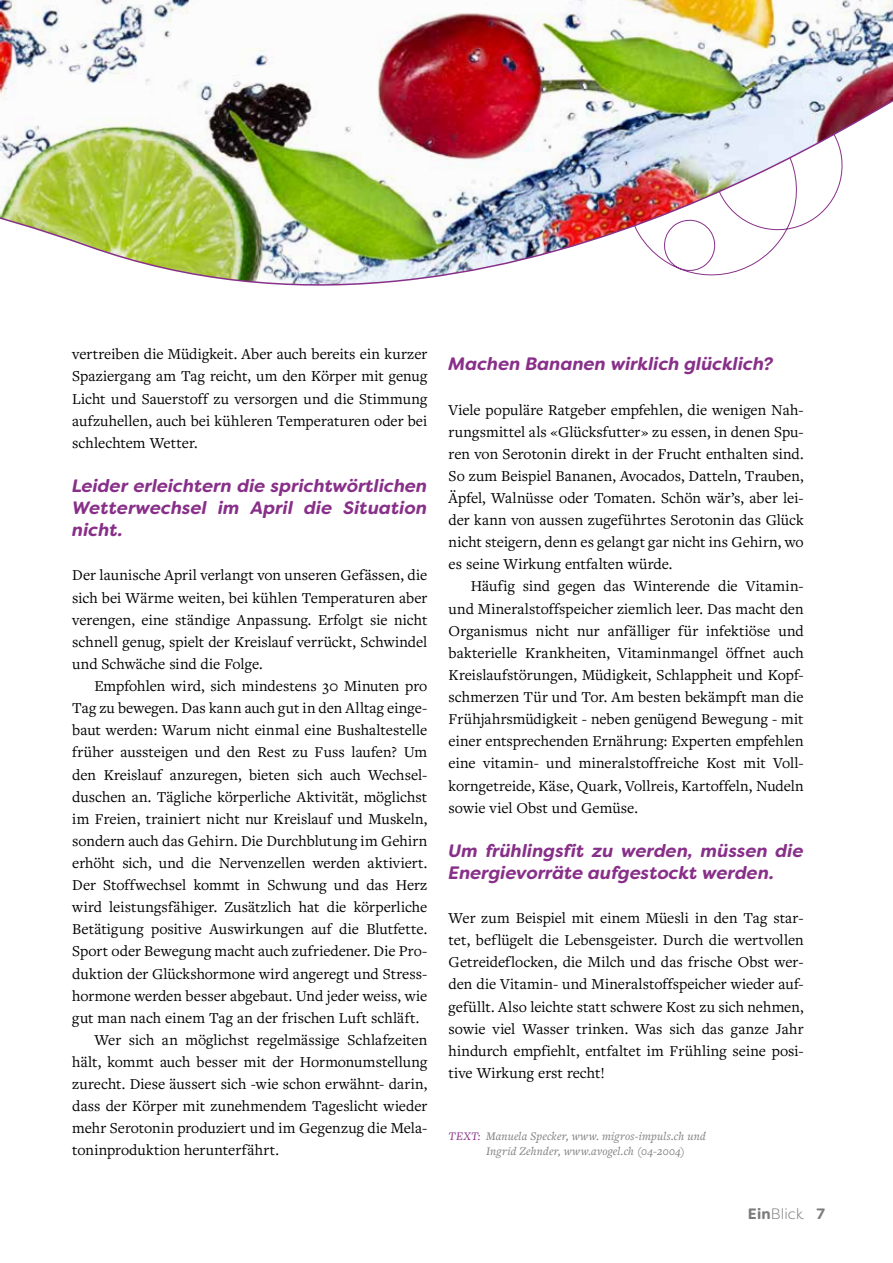
<style>
.page{position:relative;width:893px;height:1263px;background:#fff}
.page>*{position:absolute;margin:0;border:0;box-sizing:border-box;transform-origin:0 0}
.t1{font:italic 700 18px/22px "Filson Soft";color:#883089;text-align:justify}
.t2{font:15.75px/22px "Freight Text Pro";color:#000;text-align:justify}
.t3{font:300 15px "Filson Soft";letter-spacing:.005em;color:#7b7b7a}
.t4{font:italic 12px/15px "Freight Text Pro";letter-spacing:.015em;color:#7b7b7a}
.s1{color:#883089}
.s2{font-weight:700}
</style>
<div class="page">
<img style="left:0;top:0;width:893px;height:286px">
<p class="t2" style="left:72px;top:343px;width:357px">vertreiben die Müdigkeit. Aber auch bereits ein kurzer Spaziergang am Tag reicht, um den Körper mit genug Licht und Sauerstoff zu versorgen und die Stimmung aufzuhellen, auch bei kühleren Temperaturen oder bei schlechtem Wetter.</p>
<p class="t1" style="left:72px;top:475px;width:357px">Leider erleichtern die sprichtwörtlichen Wetterwechsel im April die Situation nicht.</p>
<p class="t2" style="left:72px;top:564px;width:357px">Der launische April verlangt von unseren Gefässen, die sich bei Wärme weiten, bei kühlen Temperaturen aber verengen, eine ständige Anpassung. Erfolgt sie nicht schnell genug, spielt der Kreislauf verrückt, Schwindel und Schwäche sind die Folge.</p>
<p class="t2" style="left:94px;top:674px;width:334px">Empfohlen wird, sich mindestens 30 Minuten pro</p>
<p class="t2" style="left:72px;top:696px;width:357px">Tag zu bewegen. Das kann auch gut in den Alltag einge-</p>
<p class="t2" style="left:72px;top:719px;width:357px">baut werden: Warum nicht einmal eine Bushaltestelle</p>
<p class="t2" style="left:72px;top:741px;width:357px">früher aussteigen und den Rest zu Fuss laufen? Um</p>
<p class="t2" style="left:72px;top:763px;width:357px">den Kreislauf anzuregen, bieten sich auch Wechsel-</p>
<p class="t2" style="left:72px;top:785px;width:357px">duschen an. Tägliche körperliche Aktivität, möglichst</p>
<p class="t2" style="left:72px;top:807px;width:357px">im Freien, trainiert nicht nur Kreislauf und Muskeln,</p>
<p class="t2" style="left:72px;top:829px;width:357px">sondern auch das Gehirn. Die Durchblutung im Gehirn</p>
<p class="t2" style="left:72px;top:851px;width:357px">erhöht sich, und die Nervenzellen werden aktiviert.</p>
<p class="t2" style="left:72px;top:873px;width:357px">Der Stoffwechsel kommt in Schwung und das Herz</p>
<p class="t2" style="left:72px;top:895px;width:357px">wird leistungsfähiger. Zusätzlich hat die körperliche</p>
<p class="t2" style="left:72px;top:918px;width:357px">Betätigung positive Auswirkungen auf die Blutfette.</p>
<p class="t2" style="left:72px;top:940px;width:357px">Sport oder Bewegung macht auch zufriedener. Die Pro-</p>
<p class="t2" style="left:72px;top:962px;width:357px">duktion der Glückshormone wird angeregt und Stress-</p>
<p class="t2" style="left:72px;top:984px;width:357px">hormone werden besser abgebaut. Und jeder weiss, wie</p>
<p class="t2" style="left:72px;top:1006px;width:348px">gut man nach einem Tag an der frischen Luft schläft.</p>
<p class="t2" style="left:94px;top:1028px;width:334px">Wer sich an möglichst regelmässige Schlafzeiten</p>
<p class="t2" style="left:72px;top:1050px;width:357px">hält, kommt auch besser mit der Hormonumstellung</p>
<p class="t2" style="left:72px;top:1072px;width:357px">zurecht. Diese äussert sich -wie schon erwähnt- darin,</p>
<p class="t2" style="left:72px;top:1094px;width:357px">dass der Körper mit zunehmendem Tageslicht wieder</p>
<p class="t2" style="left:72px;top:1117px;width:357px">mehr Serotonin produziert und im Gegenzug die Mela-</p>
<p class="t2" style="left:72px;top:1139px;width:208px">toninproduktion herunterfährt.</p>
<p class="t1" style="left:449px;top:353px;width:326px">Machen Bananen wirklich glücklich?</p>
<p class="t2" style="left:449px;top:398px;width:357px">Viele populäre Ratgeber empfehlen, die wenigen Nah&shy;rungsmittel als «Glücksfutter» zu essen, in denen Spu&shy;ren von Serotonin direkt in der Frucht enthalten sind.<br>So zum Beispiel Bananen, Avocados, Datteln, Trauben, Äpfel, Walnüsse oder Tomaten. Schön wär’s, aber lei&shy;der kann von aussen zugeführtes Serotonin das Glück nicht steigern, denn es gelangt gar nicht ins Gehirn, wo es seine Wirkung entfalten würde.</p>
<p class="t2" style="left:449px;top:575px;width:357px;text-indent:22px">Häufig sind gegen das Winterende die Vitamin&shy;und Mineralstoffspeicher ziemlich leer. Das macht den Organismus nicht nur anfälliger für infektiöse und bakterielle Krankheiten, Vitaminmangel öffnet auch Kreislaufstörungen, Müdigkeit, Schlappheit und Kopf&shy;schmerzen Tür und Tor. Am besten bekämpft man die Frühjahrsmüdigkeit - neben genügend Bewegung - mit einer entsprechenden Ernährung: Experten empfehlen eine vitamin- und mineralstoffreiche Kost mit Voll&shy;korngetreide, Käse, Quark, Vollreis, Kartoffeln, Nudeln sowie viel Obst und Gemüse.</p>
<p class="t1" style="left:449px;top:839px;width:357px">Um frühlingsfit zu werden, müssen die<br>Energievorräte aufgestockt werden.</p>
<p class="t2" style="left:449px;top:906px;width:357px">Wer zum Beispiel mit einem Müesli in den Tag star&shy;tet, beflügelt die Lebensgeister. Durch die wertvollen Getreideflocken, die Milch und das frische Obst wer&shy;den die Vitamin- und Mineralstoffspeicher wieder auf&shy;gefüllt. Also leichte statt schwere Kost zu sich nehmen, sowie viel Wasser trinken. Was sich das ganze Jahr hindurch empfiehlt, entfaltet im Frühling seine posi&shy;tive Wirkung erst recht!</p>
<p class="t4" style="left:486px;top:1128px;width:221px;text-indent:-37px"><span class="s1">TEXT:</span> Manuela Specker, www. migros-impuls.ch und<br>Ingrid Zehnder, www.avogel.ch (04-2004)</p>
<p class="t3" style="left:748px;top:1204px;width:78px"><span class="s2">Ein</span>Blick <span class="s2">7</span></p>
</div>
